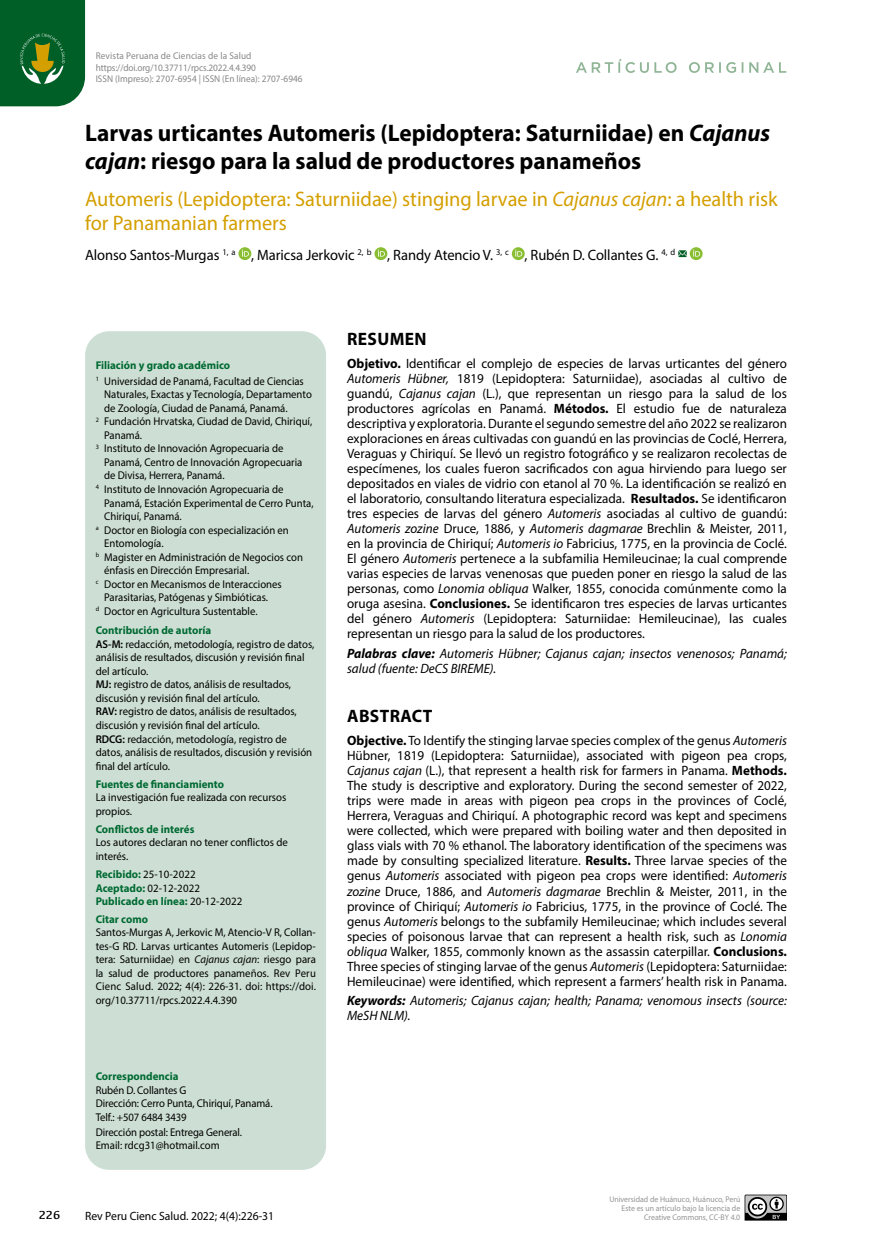
<style>
.page{position:relative;width:872px;height:1255px;background:#fff}
.page>*{position:absolute;margin:0;border:0;box-sizing:border-box;transform-origin:0 0}
.t1{font:700 24px/27.6px "Myriad Pro";color:#000}
.t2{font:21px/24.2px "Myriad Pro";color:#d49f00}
.t3{font:700 18px "Myriad Pro";letter-spacing:.02em;color:#000}
.t4{font:15px "Myriad Pro";letter-spacing:-.005em;color:#000}
.t5{font:13.5px/15px "Myriad Pro";color:#000;text-align:justify}
.t6{font:italic 13.5px/15px "Myriad Pro";color:#000}
.t7{font:12px "Myriad Pro";color:#000}
.t8{font:12px "Kefa";color:#000}
.t9{font:11.25px/13.5px "Myriad Pro";color:#000;scale:.95 1}
.t10{font:11.25px/13.5px "Myriad Pro";color:#000;scale:.96 1}
.t11{font:700 11.25px/13.5px "Myriad Pro";color:#006a32}
.t12{font:9.75px/11.2px "Myriad Pro";color:#878787;scale:.95 1}
.t13{font:8.25px/9px "Myriad Pro";color:#949494;text-align:right;scale:.95 1}
.s1{font-style:italic}
.s2{font-weight:700;color:#006a32}
.s3{font-weight:600}
.s4{font-weight:400;color:#000}
.s5{font-weight:700}
</style>
<div class="page">
<svg style="left:0;top:0;width:85px;height:106px;background:#166a30"></svg>
<svg style="left:576px;top:59px;width:210px;height:14px"></svg>
<svg style="left:744px;top:1194px;width:43px;height:26px"></svg>
<div style="left:85px;top:331px;width:241px;height:838px;background:#cddfd4;border-radius:24px"></div>
<svg style="left:238px;top:247px;width:13px;height:13px"></svg>
<svg style="left:242px;top:249px;width:7px;height:8px"></svg>
<svg style="left:374px;top:247px;width:13px;height:13px"></svg>
<svg style="left:378px;top:249px;width:7px;height:8px"></svg>
<svg style="left:512px;top:247px;width:13px;height:13px"></svg>
<svg style="left:515px;top:249px;width:7px;height:8px"></svg>
<svg style="left:678px;top:250px;width:9px;height:7px"></svg>
<svg style="left:689px;top:247px;width:13px;height:13px"></svg>
<svg style="left:693px;top:249px;width:7px;height:8px"></svg>
<p class="t12" style="left:96px;top:50px;width:219px">Revista Peruana de Ciencias de la Salud https://doi.org/10.37711/rpcs.2022.4.4.390<br>ISSN (Impreso): 2707-6954 | ISSN (En línea): 2707-6946</p>
<h1 class="t1" style="left:85px;top:119px;width:686px">Larvas urticantes Automeris (Lepidoptera: Saturniidae) en <span class="s1">Cajanus cajan</span>: riesgo para la salud de productores panameños</h1>
<h2 class="t2" style="left:85px;top:186px;width:694px">Automeris (Lepidoptera: Saturniidae) stinging larvae in <span class="s1">Cajanus cajan</span>: a health risk for Panamanian farmers</h2>
<p class="t4" style="left:85px;top:246px;width:591px">Alonso Santos-Murgas <sup>1,</sup> <sup>a</sup> , Maricsa Jerkovic <sup>2,</sup> <sup>b</sup> , Randy Atencio V. <sup>3,</sup> <sup>c</sup> , Rubén D. Collantes G. <sup>4,</sup> <sup>d</sup></p>
<p class="t9" style="left:96px;top:357px;width:221px;line-height:15.6px"><span class="s2">Filiación y grado académico<br></span><sup>1</sup> Universidad de Panamá, Facultad de Ciencias</p>
<p class="t9" style="left:104px;top:388px;width:220px">Naturales, Exactas y Tecnología, Departamento</p>
<p class="t9" style="left:104px;top:401px;width:195px">de Zoología, Ciudad de Panamá, Panamá.</p>
<p class="t9" style="left:96px;top:415px;width:229px"><sup>2</sup> Fundación Hrvatska, Ciudad de David, Chiriquí,</p>
<p class="t9" style="left:104px;top:428px;width:41px">Panamá.</p>
<p class="t9" style="left:96px;top:442px;width:199px"><sup>3</sup> Instituto de Innovación Agropecuaria de</p>
<p class="t9" style="left:104px;top:455px;width:210px">Panamá, Centro de Innovación Agropecuaria</p>
<p class="t9" style="left:104px;top:469px;width:128px">de Divisa, Herrera, Panamá.</p>
<p class="t9" style="left:96px;top:482px;width:199px"><sup>4</sup> Instituto de Innovación Agropecuaria de</p>
<p class="t9" style="left:104px;top:496px;width:222px">Panamá, Estación Experimental de Cerro Punta,</p>
<p class="t9" style="left:104px;top:509px;width:83px">Chiriquí, Panamá.</p>
<p class="t9" style="left:96px;top:523px;width:205px"><sup>a</sup> Doctor en Biología con especialización en</p>
<p class="t9" style="left:104px;top:536px;width:64px">Entomología.</p>
<p class="t9" style="left:96px;top:550px;width:220px"><sup>b</sup> Magister en Administración de Negocios con</p>
<p class="t9" style="left:104px;top:563px;width:154px">énfasis en Dirección Empresarial.</p>
<p class="t9" style="left:96px;top:577px;width:197px"><sup>c</sup> Doctor en Mecanismos de Interacciones</p>
<p class="t9" style="left:104px;top:590px;width:174px">Parasitarias, Patógenas y Simbióticas.</p>
<p class="t9" style="left:96px;top:604px;width:172px"><sup>d</sup> Doctor en Agricultura Sustentable.</p>
<p class="t10" style="left:96px;top:623px;width:229px"><span class="s2">Contribución de autoría<br></span><span class="s3">AS-M:</span> redacción, metodología, registro de datos, análisis de resultados, discusión y revisión final del artículo.<br><span class="s3">MJ:</span> registro de datos, análisis de resultados, discusión y revisión final del artículo.<br><span class="s3">RAV:</span> registro de datos, análisis de resultados, discusión y revisión final del artículo.<br><span class="s3">RDCG:</span> redacción, metodología, registro de datos, análisis de resultados, discusión y revisión final del artículo.</p>
<p class="t11" style="left:96px;top:777px;width:130px">Fuentes de financiamiento</p>
<p class="t10" style="left:96px;top:790px;width:200px">La investigación fue realizada con recursos propios.</p>
<p class="t11" style="left:96px;top:821px;width:100px">Conflictos de interés</p>
<p class="t10" style="left:96px;top:835px;width:202px;line-height:14.1px">Los autores declaran no tener conflictos de interés.</p>
<p class="t11" style="left:96px;top:867px;width:148px">Recibido: <span class="s4">25-10-2022<br></span>Aceptado: <span class="s4">02-12-2022<br></span>Publicado en línea: <span class="s4">20-12-2022</span></p>
<p class="t11" style="left:96px;top:912px;width:54px">Citar como</p>
<p class="t10" style="left:96px;top:925px;width:231px;text-align:justify">Santos-Murgas A, Jerkovic M, Atencio-V R, Collan&shy;tes-G RD. Larvas urticantes Automeris (Lepidop&shy;tera: Saturniidae) en <span class="s1">Cajanus cajan</span>: riesgo para la salud de productores panameños. Rev Peru Cienc Salud. 2022; 4(4): 226-31. doi: https://doi. org/10.37711/rpcs.2022.4.4.390</p>
<p class="t11" style="left:96px;top:1069px;width:84px">Correspondencia</p>
<p class="t9" style="left:96px;top:1083px;width:188px">Rubén D. Collantes G<br>Dirección: Cerro Punta, Chiriquí, Panamá.<br>Telf.: +507 6484 3439</p>
<p class="t9" style="left:96px;top:1125px;width:156px">Dirección postal: Entrega General.<br>Email: rdcg31@hotmail.com</p>
<p class="t8" style="left:39px;top:1207px;width:23px">226</p>
<p class="t7" style="left:85px;top:1208px;width:191px">Rev Peru Cienc Salud. 2022; 4(4):226-31</p>
<h3 class="t3" style="left:347px;top:327px;width:81px">RESUMEN</h3>
<p class="t5" style="left:347px;top:356px;width:441px"><span class="s5">Objetivo.</span> Identificar el complejo de especies de larvas urticantes del género <span class="s1">Automeris Hübner,</span> 1819 (Lepidoptera: Saturniidae), asociadas al cultivo de guandú, <span class="s1">Cajanus cajan</span> (L.), que representan un riesgo para la salud de los productores agrícolas en Panamá. <span class="s5">Métodos.</span> El estudio fue de naturaleza descriptiva y exploratoria. Durante el segundo semestre del año 2022 se realizaron exploraciones en áreas cultivadas con guandú en las provincias de Coclé, Herrera, Veraguas y Chiriquí. Se llevó un registro fotográfico y se realizaron recolectas de especímenes, los cuales fueron sacrificados con agua hirviendo para luego ser depositados en viales de vidrio con etanol al 70 %. La identificación se realizó en el laboratorio, consultando literatura especializada. <span class="s5">Resultados.</span> Se identificaron tres especies de larvas del género <span class="s1">Automeris</span> asociadas al cultivo de guandú:<br><span class="s1">Automeris zozine</span> Druce, 1886, y <span class="s1">Automeris dagmarae</span> Brechlin &amp; Meister, 2011, en la provincia de Chiriquí; <span class="s1">Automeris io</span> Fabricius, 1775, en la provincia de Coclé.<br>El género <span class="s1">Automeris</span> pertenece a la subfamilia Hemileucinae; la cual comprende varias especies de larvas venenosas que pueden poner en riesgo la salud de las personas, como <span class="s1">Lonomia obliqua</span> Walker, 1855, conocida comúnmente como la oruga asesina. <span class="s5">Conclusiones.</span> Se identificaron tres especies de larvas urticantes del género <span class="s1">Automeris</span> (Lepidoptera: Saturniidae: Hemileucinae), las cuales representan un riesgo para la salud de los productores.</p>
<p class="t6" style="left:347px;top:645px;width:441px"><span class="s5">Palabras clave:</span> Automeris Hübner; Cajanus cajan; insectos venenosos; Panamá; salud (fuente: DeCS BIREME).</p>
<h3 class="t3" style="left:347px;top:704px;width:87px">ABSTRACT</h3>
<p class="t5" style="left:347px;top:733px;width:441px"><span class="s5">Objective.</span> To Identify the stinging larvae species complex of the genus <span class="s1">Automeris </span>Hübner, 1819 (Lepidoptera: Saturniidae), associated with pigeon pea crops, <span class="s1">Cajanus cajan</span> (L.), that represent a health risk for farmers in Panama. <span class="s5">Methods.<br></span>The study is descriptive and exploratory. During the second semester of 2022, trips were made in areas with pigeon pea crops in the provinces of Coclé, Herrera, Veraguas and Chiriquí. A photographic record was kept and specimens were collected, which were prepared with boiling water and then deposited in glass vials with 70 % ethanol. The laboratory identification of the specimens was made by consulting specialized literature. <span class="s5">Results.</span> Three larvae species of the genus <span class="s1">Automeris</span> associated with pigeon pea crops were identified: <span class="s1">Automeris zozine</span> Druce, 1886, and <span class="s1">Automeris dagmarae</span> Brechlin &amp; Meister, 2011, in the province of Chiriquí; <span class="s1">Automeris io</span> Fabricius, 1775, in the province of Coclé. The genus <span class="s1">Automeris</span> belongs to the subfamily Hemileucinae; which includes several species of poisonous larvae that can represent a health risk, such as <span class="s1">Lonomia obliqua</span> Walker, 1855, commonly known as the assassin caterpillar. <span class="s5">Conclusions.<br></span>Three species of stinging larvae of the genus <span class="s1">Automeris</span> (Lepidoptera: Saturniidae:<br>Hemileucinae) were identified, which represent a farmers’ health risk in Panama.</p>
<p class="t6" style="left:347px;top:992px;width:441px"><span class="s5">Keywords:</span> Automeris; Cajanus cajan; health; Panama; venomous insects (source:<br>MeSH NLM).</p>
<p class="t13" style="left:609px;top:1194px;width:139px">Universidad de Huánuco, Huánuco, Perú<br>Este es un artículo bajo la licencia de<br>Creative Commons, CC-BY 4.0</p>
</div>
